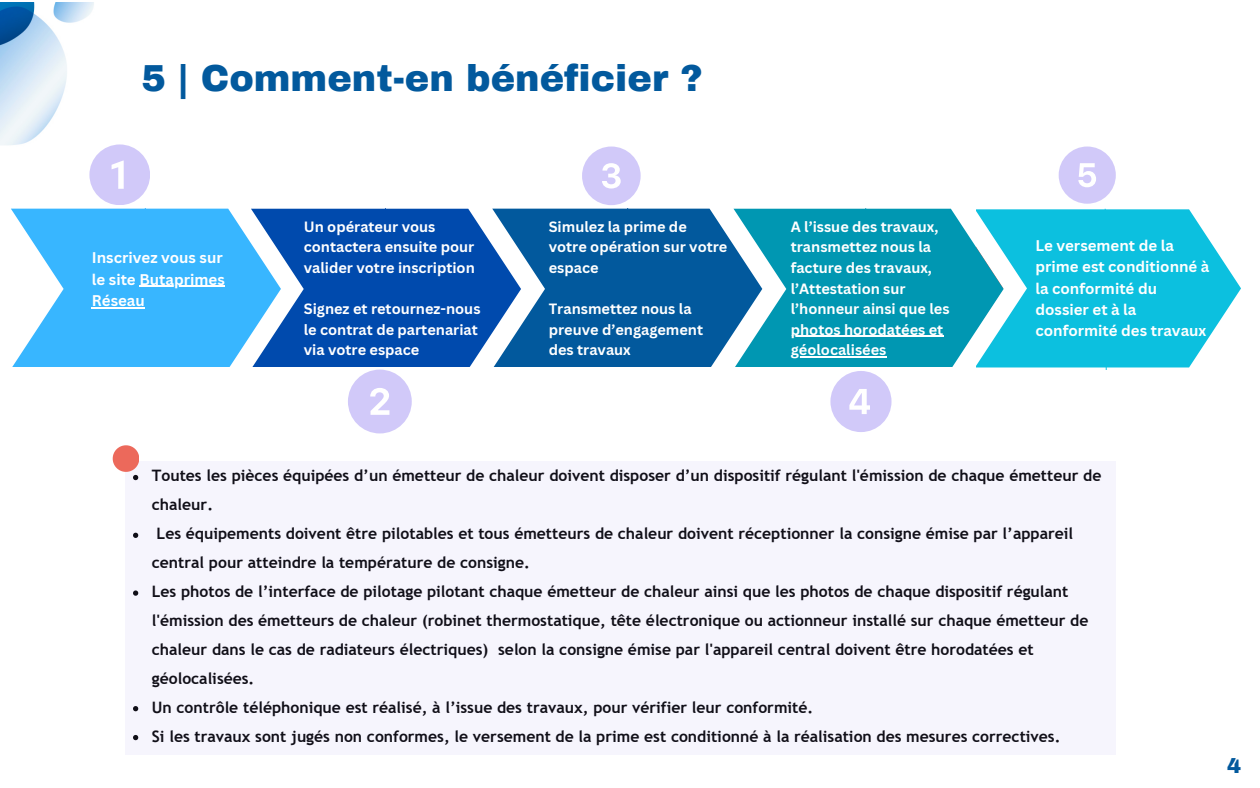
<style>
.page{position:relative;width:1260px;height:788px;background:#fff}
.page>*{position:absolute;margin:0;border:0;box-sizing:border-box;transform-origin:0 0}
.t1{font:900 36.75px "Archivo";color:#02599d}
.t2{font:900 21px "Archivo";color:#02599d}
.t3{font:700 15.75px "Trebuchet MS";color:#000}
.t4{font:700 15.05px/21.3px "Canva Sans";color:#fff}
.t5{font:700 14.53px/20.5px "Canva Sans";color:#fff}
</style>
<div class="page">
<img style="left:0;top:3px;width:94px;height:142px">
<svg style="left:976px;top:209px;width:265px;height:160px;background:#2dc8e3"></svg>
<svg style="left:11px;top:209px;width:240px;height:157px;background:#52bfff"></svg>
<div style="left:521px;top:209px;width:213px;height:157px;background:#02599d"></div>
<svg style="left:734px;top:209px;width:270px;height:157px;background:#23a4bc"></svg>
<svg style="left:251px;top:209px;width:270px;height:157px;background:#2467bb"></svg>
<svg style="left:89px;top:144px;width:61px;height:61px"></svg>
<svg style="left:348px;top:369px;width:64px;height:64px"></svg>
<svg style="left:582px;top:146px;width:59px;height:59px"></svg>
<svg style="left:830px;top:371px;width:62px;height:61px"></svg>
<svg style="left:1059px;top:146px;width:57px;height:58px"></svg>
<hr style="left:139px;top:286px;width:86px;height:1px;background:#fff">
<hr style="left:92px;top:307px;width:53px;height:1px;background:#fff">
<hr style="left:791px;top:336px;width:153px;height:1px;background:#fff">
<hr style="left:791px;top:356px;width:95px;height:1px;background:#fff">
<div style="left:125px;top:461px;width:991px;height:294px;background:#f6f5fd"></div>
<svg style="left:113px;top:445px;width:26px;height:35px"></svg>
<h1 class="t1" style="left:142px;top:58px;width:563px">5 | Comment-en bénéficier ?</h1>
<p class="t4" style="left:92px;top:246px;width:134px">Inscrivez vous sur le site Butaprimes<br>Réseau</p>
<p class="t5" style="left:304px;top:216px;width:173px">Un opérateur vous contactera ensuite pour valider votre inscription</p>
<p class="t5" style="left:304px;top:298px;width:178px">Signez et retournez-nous le contrat de partenariat via votre espace</p>
<p class="t5" style="left:549px;top:216px;width:180px">Simulez la prime de votre opération sur votre espace</p>
<p class="t5" style="left:549px;top:298px;width:156px">Transmettez nous la preuve d’engagement des travaux</p>
<p class="t5" style="left:791px;top:216px;width:160px">A l’issue des travaux, transmettez nous la facture des travaux, l’Attestation sur l’honneur ainsi que les photos horodatées et géolocalisées</p>
<p class="t4" style="left:1035px;top:234px;width:176px">Le versement de la prime est conditionné à la conformité du dossier et à la conformité des travaux</p>
<p class="t3" style="left:152px;top:466px;width:951px">Toutes les pièces équipées d’un émetteur de chaleur doivent disposer d’un dispositif régulant l'émission de chaque émetteur de</p>
<p class="t3" style="left:152px;top:495px;width:63px">chaleur.</p>
<p class="t3" style="left:157px;top:524px;width:918px">Les équipements doivent être pilotables et tous émetteurs de chaleur doivent réceptionner la consigne émise par l’appareil</p>
<p class="t3" style="left:152px;top:553px;width:379px">central pour atteindre la température de consigne.</p>
<p class="t3" style="left:152px;top:582px;width:918px">Les photos de l’interface de pilotage pilotant chaque émetteur de chaleur ainsi que les photos de chaque dispositif régulant</p>
<p class="t3" style="left:152px;top:611px;width:938px">l'émission des émetteurs de chaleur (robinet thermostatique, tête électronique ou actionneur installé sur chaque émetteur de</p>
<p class="t3" style="left:152px;top:640px;width:883px">chaleur dans le cas de radiateurs électriques) selon la consigne émise par l'appareil central doivent être horodatées et</p>
<p class="t3" style="left:152px;top:669px;width:104px">géolocalisées.</p>
<p class="t3" style="left:152px;top:697px;width:663px">Un contrôle téléphonique est réalisé, à l’issue des travaux, pour vérifier leur conformité.</p>
<p class="t3" style="left:152px;top:726px;width:910px">Si les travaux sont jugés non conformes, le versement de la prime est conditionné à la réalisation des mesures correctives.</p>
<h2 class="t2" style="left:1227px;top:755px;width:16px">4</h2>
</div>
